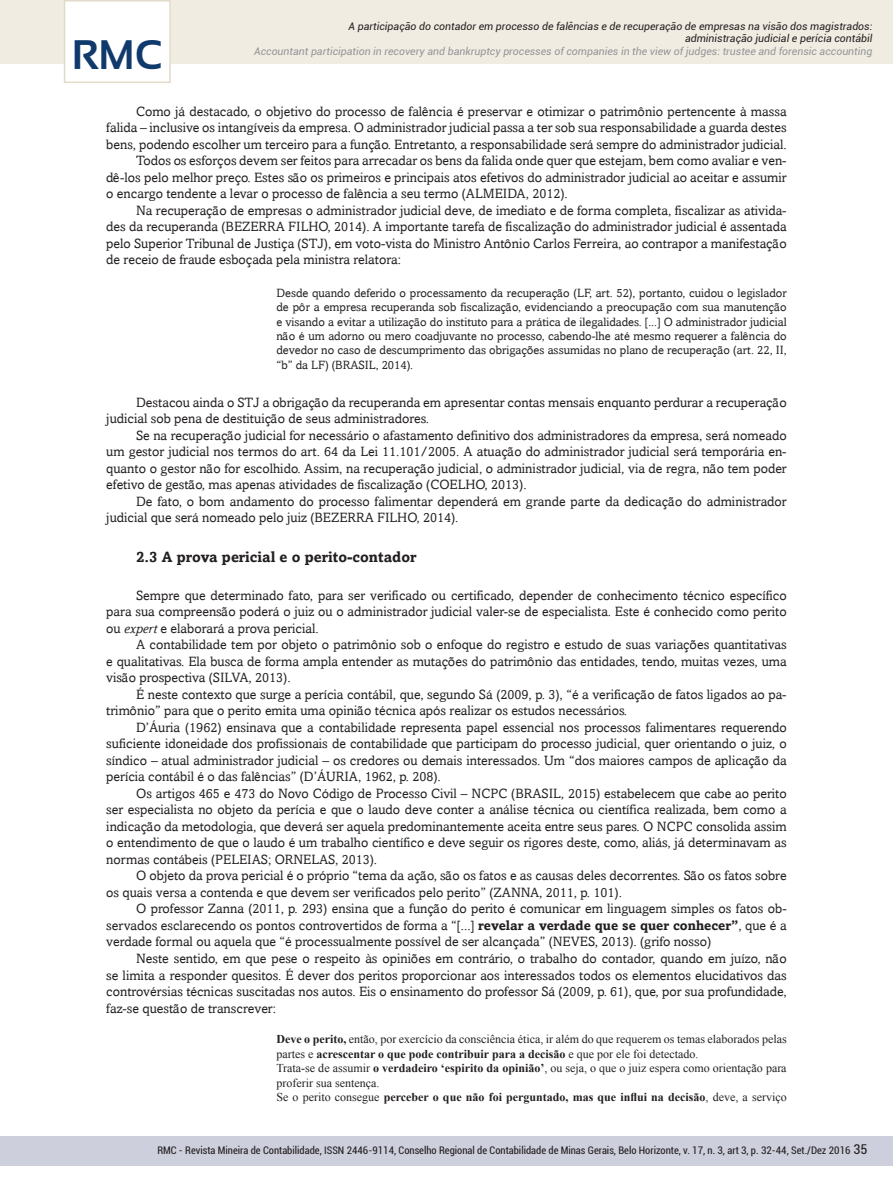
<style>
.page{position:relative;width:893px;height:1191px;background:#fff}
.page>*{position:absolute;margin:0;border:0;box-sizing:border-box;transform-origin:0 0}
.t1{font:700 41.25px "Sansation";color:#103a6b}
.t2{font:700 15px "Amasis";color:#231f20}
.t3{font:13.5px/16.5px "Amasis";color:#231f20;text-align:justify}
.t4{font:condensed 13.5px "Roboto";color:#231f20}
.t5{font:12px/14.4px "Amasis";color:#231f20;text-align:justify}
.t6{font:12px/14.4px "Times New Roman";color:#231f20}
.t7{font:condensed 10.5px "Roboto";color:#231f20}
.t8{font:italic 10.5px/12.6px "Roboto";color:#231f20;text-align:right}
.t9{font:italic 10.5px "Roboto";color:#939598}
.s1{font-style:italic}
.s2{font-weight:700}
</style>
<div class="page">
<div style="left:0;top:1135px;width:893px;height:30px;background:#cecfdd"></div>
<div style="left:0;top:0;width:893px;height:64px;background:#f1ece2"></div>
<div style="left:64px;top:0;width:107px;height:83px;background:#fff;border:2px solid #e3dbc9"></div>
<h1 class="t1" style="left:72px;top:32px;width:92px">RMC</h1>
<p class="t8" style="left:348px;top:19px;width:525px">A participação do contador em processo de falências e de recuperação de empresas na visão dos magistrados: administração judicial e perícia contábil</p>
<p class="t9" style="left:254px;top:44px;width:620px">Accountant participation in recovery and bankruptcy processes of companies in the view of judges: trustee and forensic accounting</p>
<p class="t3" style="left:136px;top:103px;width:652px">Como já destacado, o objetivo do processo de falência é preservar e otimizar o patrimônio pertencente à massa</p>
<p class="t3" style="left:106px;top:119px;width:682px">falida – inclusive os intangíveis da empresa. O administrador judicial passa a ter sob sua responsabilidade a guarda destes</p>
<p class="t3" style="left:106px;top:136px;width:682px">bens, podendo escolher um terceiro para a função. Entretanto, a responsabilidade será sempre do administrador judicial.</p>
<p class="t3" style="left:136px;top:152px;width:652px">Todos os esforços devem ser feitos para arrecadar os bens da falida onde quer que estejam, bem como avaliar e ven-</p>
<p class="t3" style="left:106px;top:169px;width:682px">dê-los pelo melhor preço. Estes são os primeiros e principais atos efetivos do administrador judicial ao aceitar e assumir</p>
<p class="t3" style="left:106px;top:185px;width:463px">o encargo tendente a levar o processo de falência a seu termo (ALMEIDA, 2012).</p>
<p class="t3" style="left:136px;top:202px;width:652px">Na recuperação de empresas o administrador judicial deve, de imediato e de forma completa, fiscalizar as ativida-</p>
<p class="t3" style="left:106px;top:218px;width:682px">des da recuperanda (BEZERRA FILHO, 2014). A importante tarefa de fiscalização do administrador judicial é assentada</p>
<p class="t3" style="left:106px;top:235px;width:682px">pelo Superior Tribunal de Justiça (STJ), em voto-vista do Ministro Antônio Carlos Ferreira, ao contrapor a manifestação</p>
<p class="t3" style="left:106px;top:251px;width:296px">de receio de fraude esboçada pela ministra relatora:</p>
<p class="t5" style="left:276px;top:285px;width:512px">Desde quando deferido o processamento da recuperação (LF, art. 52), portanto, cuidou o legislador de pôr a empresa recuperanda sob fiscalização, evidenciando a preocupação com sua manutenção e visando a evitar a utilização do instituto para a prática de ilegalidades. [...] O administrador judicial não é um adorno ou mero coadjuvante no processo, cabendo-lhe até mesmo requerer a falência do devedor no caso de descumprimento das obrigações assumidas no plano de recuperação (art. 22, II, “b” da LF) (BRASIL, 2014).</p>
<p class="t3" style="left:106px;top:394px;width:682px;text-indent:30px">Destacou ainda o STJ a obrigação da recuperanda em apresentar contas mensais enquanto perdurar a recuperação judicial sob pena de destituição de seus administradores.</p>
<p class="t3" style="left:106px;top:427px;width:682px;text-indent:30px">Se na recuperação judicial for necessário o afastamento definitivo dos administradores da empresa, será nomeado um gestor judicial nos termos do art. 64 da Lei 11.101/2005. A atuação do administrador judicial será temporária en&shy;quanto o gestor não for escolhido. Assim, na recuperação judicial, o administrador judicial, via de regra, não tem poder efetivo de gestão, mas apenas atividades de fiscalização (COELHO, 2013).</p>
<p class="t3" style="left:106px;top:493px;width:682px;text-indent:30px">De fato, o bom andamento do processo falimentar dependerá em grande parte da dedicação do administrador judicial que será nomeado pelo juiz (BEZERRA FILHO, 2014).</p>
<p class="t2" style="left:136px;top:547px;width:282px">2.3 A prova pericial e o perito-contador</p>
<p class="t3" style="left:106px;top:587px;width:682px;text-indent:30px">Sempre que determinado fato, para ser verificado ou certificado, depender de conhecimento técnico específico para sua compreensão poderá o juiz ou o administrador judicial valer-se de especialista. Este é conhecido como perito ou <span class="s1">expert</span> e elaborará a prova pericial.</p>
<p class="t3" style="left:106px;top:636px;width:682px;text-indent:30px">A contabilidade tem por objeto o patrimônio sob o enfoque do registro e estudo de suas variações quantitativas e qualitativas. Ela busca de forma ampla entender as mutações do patrimônio das entidades, tendo, muitas vezes, uma visão prospectiva (SILVA, 2013).</p>
<p class="t3" style="left:106px;top:686px;width:682px;text-indent:30px">É neste contexto que surge a perícia contábil, que, segundo Sá (2009, p. 3), “é a verificação de fatos ligados ao pa&shy;trimônio” para que o perito emita uma opinião técnica após realizar os estudos necessários.</p>
<p class="t3" style="left:106px;top:719px;width:682px;text-indent:30px">D’Áuria (1962) ensinava que a contabilidade representa papel essencial nos processos falimentares requerendo suficiente idoneidade dos profissionais de contabilidade que participam do processo judicial, quer orientando o juiz, o síndico – atual administrador judicial – os credores ou demais interessados. Um “dos maiores campos de aplicação da perícia contábil é o das falências” (D’ÁURIA, 1962, p. 208).</p>
<p class="t3" style="left:106px;top:785px;width:682px;text-indent:30px">Os artigos 465 e 473 do Novo Código de Processo Civil – NCPC (BRASIL, 2015) estabelecem que cabe ao perito ser especialista no objeto da perícia e que o laudo deve conter a análise técnica ou científica realizada, bem como a indicação da metodologia, que deverá ser aquela predominantemente aceita entre seus pares. O NCPC consolida assim o entendimento de que o laudo é um trabalho científico e deve seguir os rigores deste, como, aliás, já determinavam as normas contábeis (PELEIAS; ORNELAS, 2013).</p>
<p class="t3" style="left:106px;top:867px;width:682px;text-indent:30px">O objeto da prova pericial é o próprio “tema da ação, são os fatos e as causas deles decorrentes. São os fatos sobre os quais versa a contenda e que devem ser verificados pelo perito” (ZANNA, 2011, p. 101).</p>
<p class="t3" style="left:106px;top:900px;width:682px;text-indent:30px">O professor Zanna (2011, p. 293) ensina que a função do perito é comunicar em linguagem simples os fatos ob&shy;servados esclarecendo os pontos controvertidos de forma a “[...] <span class="s2">revelar a verdade que se quer conhecer”</span>, que é a verdade formal ou aquela que “é processualmente possível de ser alcançada” (NEVES, 2013). (grifo nosso)</p>
<p class="t3" style="left:106px;top:950px;width:682px;text-indent:30px">Neste sentido, em que pese o respeito às opiniões em contrário, o trabalho do contador, quando em juízo, não se limita a responder quesitos. É dever dos peritos proporcionar aos interessados todos os elementos elucidativos das controvérsias técnicas suscitadas nos autos. Eis o ensinamento do professor Sá (2009, p. 61), que, por sua profundidade, faz-se questão de transcrever:</p>
<p class="t6" style="left:276px;top:1032px;width:512px"><span class="s2">Deve o perito,</span> então, por exercício da consciência ética, ir além do que requerem os temas elaborados pelas partes e <span class="s2">acrescentar o que pode contribuir para a decisão</span> e que por ele foi detectado.<br>Trata-se de assumir <span class="s2">o verdadeiro ‘espirito da opinião’</span>, ou seja, o que o juiz espera como orientação para proferir sua sentença.<br>Se o perito consegue <span class="s2">perceber o que não foi perguntado, mas que influi na decisão</span>, deve, a serviço</p>
<p class="t4" style="left:853px;top:1140px;width:15px">35</p>
<p class="t7" style="left:157px;top:1143px;width:695px">RMC - Revista Mineira de Contabilidade, ISSN 2446-9114, Conselho Regional de Contabilidade de Minas Gerais, Belo Horizonte, v. 17, n. 3, art 3, p. 32-44, Set./Dez 2016</p>
</div>
